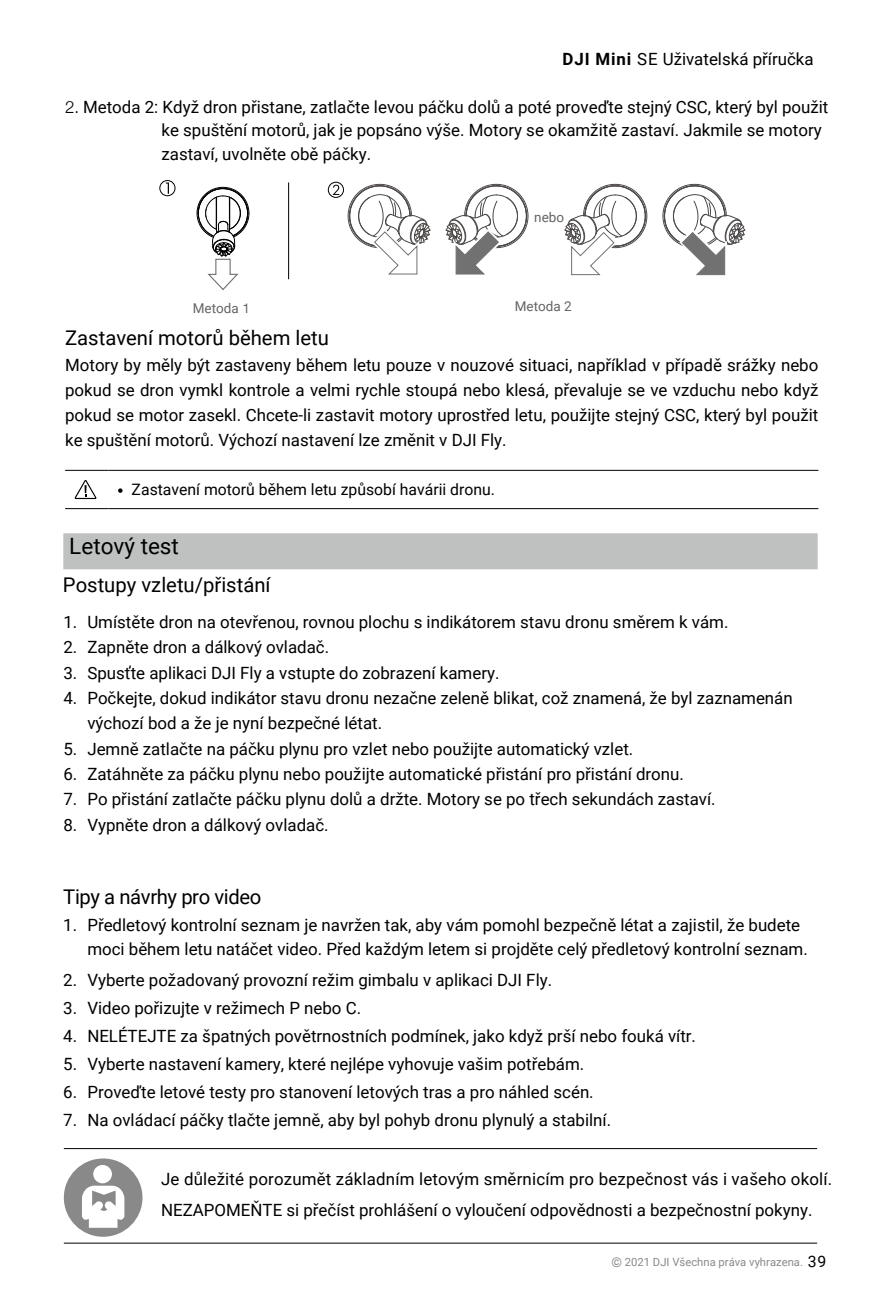
<style>
.page{position:relative;width:881px;height:1308px;background:#fff}
.page>*{position:absolute;margin:0;border:0;box-sizing:border-box;transform-origin:0 0}
._3_三级标题{font:22.5px "Roboto";color:#000}
.内文{font:20.25px "Roboto";color:#000}
._3_三级标题-2{font:20.25px "Roboto";color:#000}
._3_三级标题-3{font:20.25px "Roboto";letter-spacing:-.02em;color:#000}
.数字点{font:16.88px/23.4px "Roboto";color:#000}
.内文-2{font:16.88px/24.8px "Roboto";color:#000;text-align:justify}
.注意{font:15.75px "Roboto";color:#000}
.标字{font:13.5px "Roboto";color:#656464}
.t1{font:11.25px "Roboto";color:#898989}
.s1{font-weight:700}
.s2{font-family:"Helvetica Neue";font-weight:300}
.s3{font-family:"Helvetica Neue"}
.s4{font-size:13.5px}
.s5{font-size:15.75px;color:#000}
</style>
<div class="page">
<hr style="left:288px;top:182px;width:1px;height:97px;background:#000">
<div style="left:159px;top:180px;width:16px;height:16px;border:1px solid #000;border-radius:50%"></div>
<svg style="left:166px;top:182px;width:3px;height:12px"></svg>
<div style="left:328px;top:182px;width:15px;height:16px;border:1px solid #000;border-radius:50%"></div>
<svg style="left:332px;top:185px;width:7px;height:10px"></svg>
<svg style="left:564px;top:183px;width:83px;height:93px"></svg>
<svg style="left:662px;top:183px;width:83px;height:93px"></svg>
<svg style="left:347px;top:183px;width:83px;height:92px"></svg>
<svg style="left:445px;top:183px;width:83px;height:92px"></svg>
<svg style="left:196px;top:187px;width:53px;height:103px"></svg>
<div style="left:63px;top:533px;width:754px;height:36px;background:#bfc0c0"></div>
<hr style="left:65px;top:470px;width:43px;height:1px;background:#000">
<hr style="left:108px;top:470px;width:710px;height:1px;background:#000">
<hr style="left:65px;top:508px;width:43px;height:1px;background:#000">
<hr style="left:108px;top:508px;width:710px;height:1px;background:#000">
<svg style="left:75px;top:480px;width:21px;height:19px"></svg>
<svg style="left:118px;top:488px;width:4px;height:5px"></svg>
<svg style="left:64px;top:1158px;width:78px;height:78px"></svg>
<hr style="left:64px;top:1148px;width:752px;height:1px;background:#000">
<hr style="left:64px;top:1242px;width:752px;height:1px;background:#000">
<p class="内文-2" style="left:562px;top:46px;width:252px"><span class="s1">DJI Mini</span> SE Uživatelská příručka</p>
<p class="数字点" style="left:161px;top:94px;width:668px;text-indent:-96px"><span class="s2">2.</span> Metoda 2: Když dron přistane, zatlačte levou páčku dolů a poté proveďte stejný CSC, který byl použit ke spuštění motorů, jak je popsáno výše. Motory se okamžitě zastaví. Jakmile se motory zastaví, uvolněte obě páčky.</p>
<p class="标字" style="left:534px;top:207px;width:31px">nebo</p>
<p class="标字" style="left:193px;top:299px;width:59px">Metoda <span class="s3">1</span></p>
<p class="标字" style="left:514px;top:296px;width:58px">Metoda 2</p>
<p class="内文" style="left:65px;top:324px;width:265px">Zastavení motorů během letu</p>
<p class="内文-2" style="left:65px;top:352px;width:754px">Motory by měly být zastaveny během letu pouze v nouzové situaci, například v případě srážky nebo pokud se dron vymkl kontrole a velmi rychle stoupá nebo klesá, převaluje se ve vzduchu nebo když pokud se motor zasekl. Chcete-li zastavit motory uprostřed letu, použijte stejný CSC, který byl použit ke spuštění motorů. Výchozí nastavení lze změnit v DJI Fly.</p>
<p class="注意" style="left:132px;top:479px;width:365px">Zastavení motorů během letu způsobí havárii dronu.</p>
<p class="_3_三级标题" style="left:69px;top:530px;width:111px">Letový test</p>
<p class="_3_三级标题-2" style="left:63px;top:570px;width:209px">Postupy vzletu/přistání</p>
<p class="数字点" style="left:63px;top:609px;width:666px">1. Umístěte dron na otevřenou, rovnou plochu s indikátorem stavu dronu směrem k vám.</p>
<p class="数字点" style="left:63px;top:635px;width:267px">2. Zapněte dron a dálkový ovladač.</p>
<p class="数字点" style="left:63px;top:660px;width:437px">3. Spusťte aplikaci DJI Fly a vstupte do zobrazení kamery.</p>
<p class="数字点" style="left:87px;top:685px;width:706px;line-height:25.2px;text-indent:-24px">4. Počkejte, dokud indikátor stavu dronu nezačne zeleně blikat, což znamená, že byl zaznamenán výchozí bod a že je nyní bezpečné létat.</p>
<p class="数字点" style="left:63px;top:736px;width:571px">5. Jemně zatlačte na páčku plynu pro vzlet nebo použijte automatický vzlet.</p>
<p class="数字点" style="left:63px;top:761px;width:621px">6. Zatáhněte za páčku plynu nebo použijte automatické přistání pro přistání dronu.</p>
<p class="数字点" style="left:63px;top:787px;width:653px">7. Po přistání zatlačte páčku plynu dolů a držte. Motory se po třech sekundách zastaví.</p>
<p class="数字点" style="left:63px;top:812px;width:266px">8. Vypněte dron a dálkový ovladač.</p>
<p class="_3_三级标题-3" style="left:63px;top:883px;width:199px">Tipy a návrhy pro video</p>
<p class="数字点" style="left:87px;top:912px;width:721px;text-indent:-24px">1. Předletový kontrolní seznam je navržen tak, aby vám pomohl bezpečně létat a zajistil, že budete moci během letu natáčet video. Před každým letem si projděte celý předletový kontrolní seznam.</p>
<p class="数字点" style="left:63px;top:967px;width:490px">2. Vyberte požadovaný provozní režim gimbalu v aplikaci DJI Fly.</p>
<p class="数字点" style="left:63px;top:995px;width:299px">3. Video pořizujte v režimech P nebo C.</p>
<p class="数字点" style="left:63px;top:1023px;width:634px">4. NELÉTEJTE za špatných povětrnostních podmínek, jako když prší nebo fouká vítr.</p>
<p class="数字点" style="left:63px;top:1051px;width:522px">5. Vyberte nastavení kamery, které nejlépe vyhovuje vašim potřebám.</p>
<p class="数字点" style="left:63px;top:1079px;width:532px">6. Proveďte letové testy pro stanovení letových tras a pro náhled scén.</p>
<p class="数字点" style="left:63px;top:1107px;width:549px">7. Na ovládací páčky tlačte jemně, aby byl pohyb dronu plynulý a stabilní.</p>
<p class="内文-2" style="left:161px;top:1162px;width:672px;line-height:31.1px">Je důležité porozumět základním letovým směrnicím pro bezpečnost vás i vašeho okolí.<br>NEZAPOMEŇTE si přečíst prohlášení o vyloučení odpovědnosti a bezpečnostní pokyny.</p>
<p class="t1" style="left:611px;top:1254px;width:216px"><span class="s4">©</span> 2021 DJI Všechna práva vyhrazena. <span class="s5">39</span></p>
</div>
